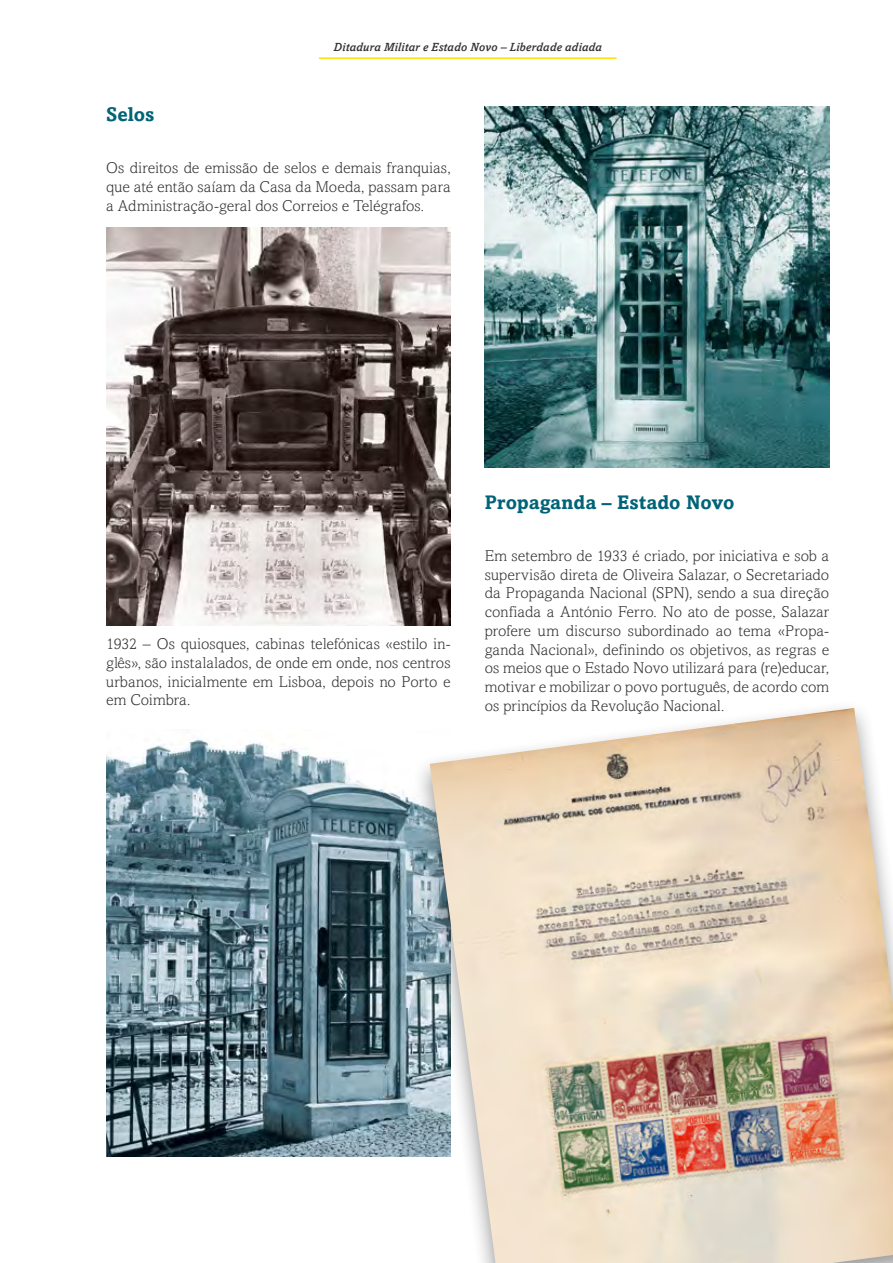
<style>
.page{position:relative;width:893px;height:1263px;background:#fff}
.page>*{position:absolute;margin:0;border:0;box-sizing:border-box;transform-origin:0 0}
.t1{font:19.5px "Amasis Bold PL";color:#006377}
.t2{font:15.75px/18.8px "Amasis Light PL";letter-spacing:.005em;color:#323232;text-align:justify}
.t3{font:12px "Amasis Medium Italic PL";letter-spacing:.01em;color:#323232}
</style>
<div class="page">
<hr style="left:319px;top:57px;width:298px;height:2px;background:#ffde00">
<img style="left:106px;top:227px;width:345px;height:398px">
<img style="left:106px;top:729px;width:306px;height:428px">
<img style="left:485px;top:106px;width:344px;height:362px">
<div style="left:412px;top:700px;width:481px;height:563px;background:#323232;opacity:.5"></div>
<img style="left:430px;top:708px;width:463px;height:555px">
<p class="t1" style="left:106px;top:103px;width:50px">Selos</p>
<p class="t3" style="left:334px;top:40px;width:270px">Ditadura Militar e Estado Novo – Liberdade adiada</p>
<p class="t2" style="left:106px;top:159px;width:346px">Os direitos de emissão de selos e demais franquias, que até então saíam da Casa da Moeda, passam para a Administração-geral dos Correios e Telégrafos.</p>
<p class="t2" style="left:106px;top:634px;width:346px">1932 – Os quiosques, cabinas telefónicas «estilo in&shy;glês», são instalalados, de onde em onde, nos centros urbanos, inicialmente em Lisboa, depois no Porto e em Coimbra.</p>
<p class="t1" style="left:485px;top:490px;width:251px">Propaganda – Estado Novo</p>
<p class="t2" style="left:485px;top:546px;width:346px">Em setembro de 1933 é criado, por iniciativa e sob a supervisão direta de Oliveira Salazar, o Secretariado da Propaganda Nacional (SPN), sendo a sua direção confiada a António Ferro. No ato de posse, Salazar profere um discurso subordinado ao tema «Propa&shy;ganda Nacional», definindo os objetivos, as regras e os meios que o Estado Novo utilizará para (re)educar, motivar e mobilizar o povo português, de acordo com os princípios da Revolução Nacional.</p>
</div>
